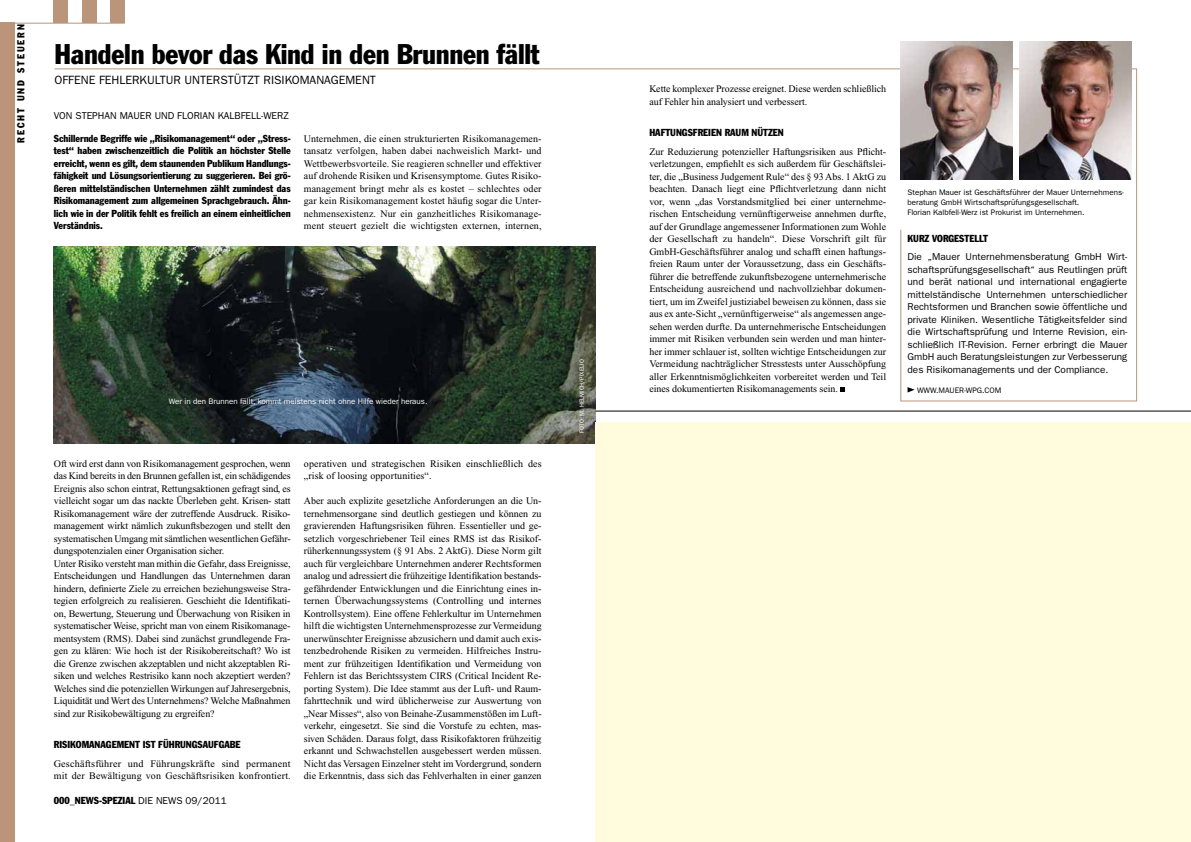
<style>
.page{position:relative;width:1191px;height:842px;background:#fff}
.page>*{position:absolute;margin:0;border:0;box-sizing:border-box;transform-origin:0 0}
.t1{font:condensed 28px "Franklin Gothic";letter-spacing:-.01em;color:#000}
.t2{font:12px "Franklin Gothic";color:#000}
.t3{font:10px/12.5px "Times New Roman";letter-spacing:-.01em;color:#000;text-align:justify}
.t4{font:condensed 10px/12.5px "Franklin Gothic";color:#000;text-align:justify}
.t5{font:10px/12.5px "Franklin Gothic";color:#000;text-align:justify}
.t6{font:10px/12.5px "Times New Roman";letter-spacing:.015em;color:#000}
.t7{font:10px/12.5px "Times New Roman";letter-spacing:.01em;color:#000}
.t8{font:condensed 10px "Franklin Gothic";letter-spacing:.2em;color:#000}
.t9{font:8px/10px "Franklin Gothic";color:#000}
.t10{font:8px "Franklin Gothic";color:#fff}
.t11{font:6px "Franklin Gothic";color:#fff}
.s1{font-stretch:normal}
</style>
<div class="page">
<div style="left:0;top:23px;width:14px;height:819px;background:#bb957a"></div>
<div style="left:54px;top:0;width:14px;height:23px;background:#bb957a"></div>
<div style="left:82px;top:0;width:14px;height:23px;background:#bb957a"></div>
<div style="left:111px;top:0;width:14px;height:23px;background:#bb957a"></div>
<hr style="left:0;top:23px;width:125px;height:1px;background:#bb957a">
<img style="left:54px;top:402px;width:541px;height:41px">
<div style="left:595px;top:422px;width:596px;height:420px;background:#fffbdc"></div>
<hr style="left:595px;top:411px;width:596px;height:1px;background:#000">
<svg style="left:54px;top:68px;width:1083px;height:334px"></svg>
<img style="left:1019px;top:41px;width:112px;height:139px">
<img style="left:900px;top:41px;width:112px;height:139px">
<p class="t8" style="left:15px;top:143px;width:119px;rotate:-90deg">recht und steuern</p>
<h1 class="t1" style="left:55px;top:37px;width:487px">Handeln bevor das Kind in den Brunnen fällt</h1>
<p class="t2" style="left:55px;top:73px;width:28px">Offene</p>
<p class="t2" style="left:99px;top:73px;width:278px">fehlerkultur unterstützt risi komanagement</p>
<p class="t5" style="left:54px;top:109px;width:236px">von stephan mauer und florian kalbfell-werz</p>
<p class="t4" style="left:54px;top:132px;width:238px">Schillernde Begriffe wie „Risikomanagement“ oder „Stress&shy;test“ haben zwischenzeitlich die Politik an höchster Stelle erreicht, wenn es gilt, dem staunenden Publikum Handlungs&shy;fähigkeit und Lösungsorientierung zu suggerieren. Bei grö&shy;ßeren mittelständischen Unternehmen zählt zumindest das Risikomanagement zum allgemeinen Sprachgebrauch. Ähn&shy;lich wie in der Politik fehlt es freilich an einem einheitlichen Verständnis.</p>
<p class="t3" style="left:304px;top:132px;width:239px">Unternehmen, die einen strukturierten Risikomanagemen&shy;tansatz verfolgen, haben dabei nachweislich Markt- und Wettbewerbsvorteile. Sie reagieren schneller und effektiver auf drohende Risiken und Krisensymptome. Gutes Risiko&shy;management bringt mehr als es kostet – schlechtes oder gar kein Risikomanagement kostet häufig sogar die Unter&shy;nehmensexistenz. Nur ein ganzheitliches Risikomanage&shy;ment steuert gezielt die wichtigsten externen, internen,</p>
<p class="t10" style="left:169px;top:396px;width:260px">Wer in den Brunnen fällt, kommt meistens nicht ohne H ilfe wieder heraus.</p>
<p class="t3" style="left:54px;top:457px;width:238px;text-align:left">Oft wird erst dann von Risikomanagement gesprochen, wenn das Kind bereits in den Brunnen gefallen ist, ein schädigendes Ereignis also schon eintrat, Rettungsaktionen gefragt sind, es vielleicht sogar um das nackte Überleben geht. Krisen- statt Risikomanagement wäre der zutreffende Ausdruck. Risiko&shy;management wirkt nämlich zukunftsbezogen und stellt den systematischen Umgang mit sämtlichen wesentlichen Gefähr&shy;dungspotenzialen einer Organisation sicher.<br>Unter Risiko versteht man mithin die Gefahr, dass Ereignisse, Entscheidungen und Handlungen das Unternehmen daran hindern, definierte Ziele zu erreichen beziehungsweise Stra&shy;tegien erfolgreich zu realisieren. Geschieht die Identifikati&shy;on, Bewertung, Steuerung und Überwachung von Risiken in systematischer Weise, spricht man von einem Risikomanage&shy;mentsystem (RMS). Dabei sind zunächst grundlegende Fra&shy;gen zu klären: Wie hoch ist der Risikobereitschaft? Wo ist die Grenze zwischen akzeptablen und nicht akzeptablen Ri&shy;siken und welches Restrisiko kann noch akzeptiert werden?<br>Welches sind die potenziellen Wirkungen auf Jahresergebnis, Liquidität und Wert des Unternehmens? Welche Maßnahmen sind zur Risikobewältigung zu ergreifen?</p>
<p class="t4" style="left:54px;top:738px;width:177px">Risi komanagement ist Führungsaufgabe</p>
<p class="t6" style="left:54px;top:757px;width:238px">Geschäftsführer und Führungskräfte sind permanent mit der Bewältigung von Geschäftsrisiken konfrontiert.</p>
<p class="t4" style="left:54px;top:794px;width:174px">000_NEWS-SPEZIAL <span class="s1">DIE NEWS 09/2011</span></p>
<p class="t7" style="left:304px;top:457px;width:239px">operativen und strategischen Risiken einschließlich des „risk of loosing opportunities“.</p>
<p class="t3" style="left:304px;top:495px;width:239px">Aber auch explizite gesetzliche Anforderungen an die Un&shy;ternehmensorgane sind deutlich gestiegen und können zu gravierenden Haftungsrisiken führen. Essentieller und ge&shy;setzlich vorgeschriebener Teil eines RMS ist das Risikof&shy;rüherkennungssystem (§ 91 Abs. 2 AktG). Diese Norm gilt auch für vergleichbare Unternehmen anderer Rechtsformen analog und adressiert die frühzeitige Identifikation bestands&shy;gefährdender Entwicklungen und die Einrichtung eines in&shy;ternen Überwachungssystems (Controlling und internes Kontrollsystem). Eine offene Fehlerkultur im Unternehmen hilft die wichtigsten Unternehmensprozesse zur Vermeidung unerwünschter Ereignisse abzusichern und damit auch exis&shy;tenzbedrohende Risiken zu vermeiden. Hilfreiches Instru&shy;ment zur frühzeitigen Identifikation und Vermeidung von Fehlern ist das Berichtssystem CIRS (Critical Incident Re&shy;porting System). Die Idee stammt aus der Luft- und Raum&shy;fahrttechnik und wird üblicherweise zur Auswertung von „Near Misses“, also von Beinahe-Zusammenstößen im Luft&shy;verkehr, eingesetzt. Sie sind die Vorstufe zu echten, mas&shy;siven Schäden. Daraus folgt, dass Risikofaktoren frühzeitig erkannt und Schwachstellen ausgebessert werden müssen.<br>Nicht das Versagen Einzelner steht im Vordergrund, sondern die Erkenntnis, dass sich das Fehlverhalten in einer ganzen</p>
<p class="t11" style="left:578px;top:433px;width:74px;rotate:-90deg">Foto: M . Helmich/Pixelio</p>
<p class="t3" style="left:649px;top:83px;width:238px">Kette komplexer Prozesse ereignet. Diese werden schließlich auf Fehler hin analysiert und verbessert.</p>
<p class="t4" style="left:649px;top:126px;width:60px">Haftungsfreien</p>
<p class="t4" style="left:724px;top:126px;width:50px">raum nützen</p>
<p class="t3" style="left:649px;top:145px;width:238px">Zur Reduzierung potenzieller Haftungsrisiken aus Pflicht&shy;verletzungen, empfiehlt es sich außerdem für Geschäftslei&shy;ter, die „Business Judgement Rule“ des § 93 Abs. 1 AktG zu beachten. Danach liegt eine Pflichtverletzung dann nicht vor, wenn „das Vorstandsmitglied bei einer unternehme&shy;rischen Entscheidung vernünftigerweise annehmen durfte, auf der Grundlage angemessener Informationen zum Wohle der Gesellschaft zu handeln“. Diese Vorschrift gilt für GmbH-Geschäftsführer analog und schafft einen haftungs&shy;freien Raum unter der Voraussetzung, dass ein Geschäfts&shy;führer die betreffende zukunftsbezogene unternehmerische Entscheidung ausreichend und nachvollziehbar dokumen&shy;tiert, um im Zweifel justiziabel beweisen zu können, dass sie aus ex ante-Sicht „vernünftigerweise“ als angemessen ange&shy;sehen werden durfte. Da unternehmerische Entscheidungen immer mit Risiken verbunden sein werden und man hinter&shy;her immer schlauer ist, sollten wichtige Entscheidungen zur Vermeidung nachträglicher Stresstests unter Ausschöpfung aller Erkenntnismöglichkeiten vorbereitet werden und Teil eines dokumentierten Risikomanagements sein.</p>
<p class="t9" style="left:907px;top:187px;width:218px">Stephan Mauer ist Geschäftsführer der Mauer U nternehmens&shy;beratung GmbH Wirtschaftsprüfungsgesellschaft.<br>Florian Kalbfell-Werz ist Prokurist im U nternehmen.</p>
<p class="t4" style="left:907px;top:232px;width:82px">Kurz vorgestellt</p>
<p class="t5" style="left:907px;top:251px;width:221px">Die „Mauer U nternehmensberatung GmbH Wirt&shy;schaftsprüfungsgesellschaft“ aus Reutlingen prüft und berät national und international engagierte mittelständische U nternehmen unterschiedlicher Rechtsformen und Branchen sowie öffentliche und private Kliniken. Wesentliche Tätigkeitsfelder sind die Wirtschaftsprüfung und Interne Revision, ein&shy;schließlich IT-Revision. Ferner erbringt die Mauer GmbH auch Beratungsleistungen zur Verbesserung des Risikomanagements und der Compliance.</p>
<p class="t9" style="left:917px;top:385px;width:8px">www</p>
<p class="t9" style="left:936px;top:385px;width:67px">.mauer-wpg.com</p>
</div>
